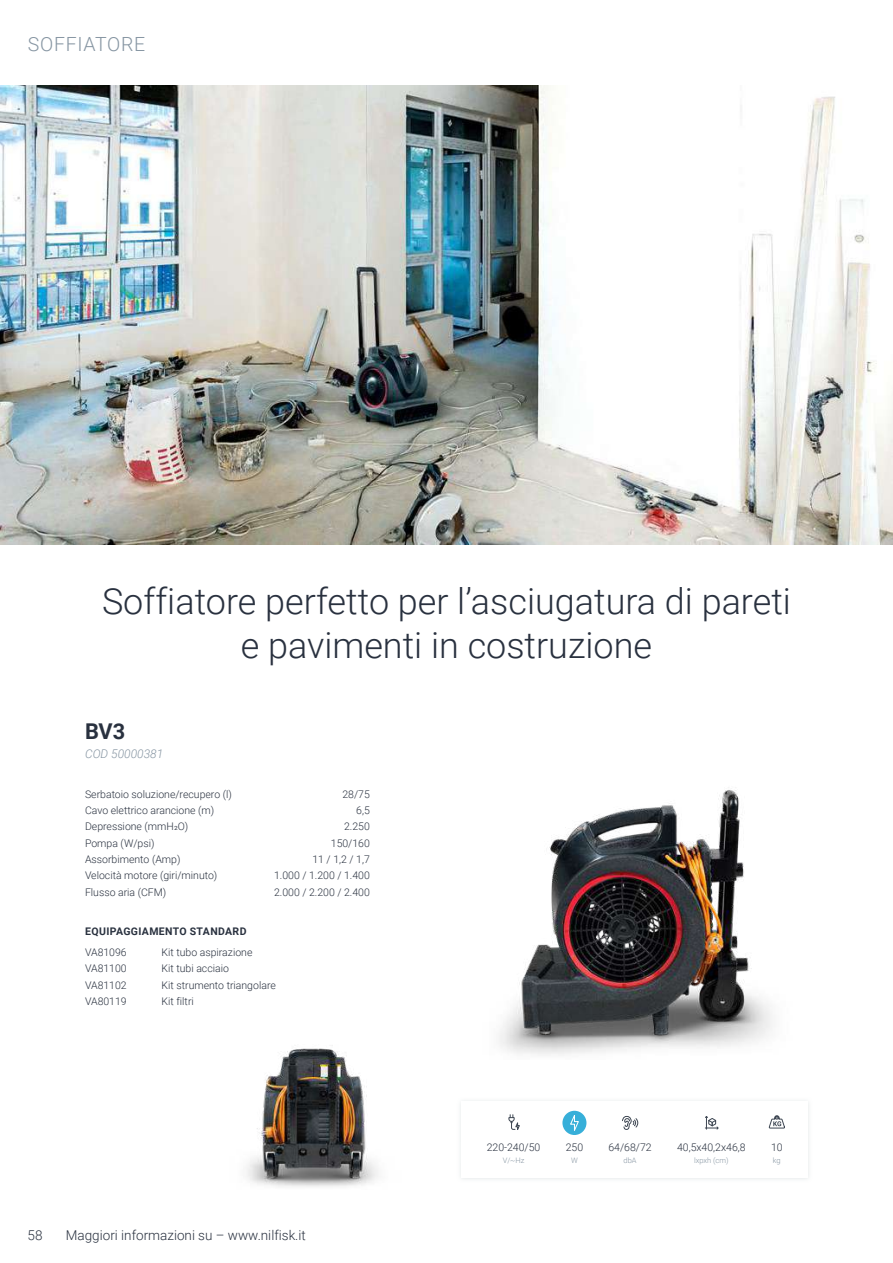
<style>
.page{position:relative;width:893px;height:1263px;background:#fff}
.page>*{position:absolute;margin:0;border:0;box-sizing:border-box;transform-origin:0 0}
.t1{font:300 36px/44.4px "Roboto";color:#29313f;text-align:center}
.t2{font:700 21.75px "Roboto";color:#29313f}
.t3{font:300 19.5px "Roboto";letter-spacing:.035em;color:#8796a3}
.t4{font:300 13.5px "Roboto";color:#29313f}
.t5{font:italic 300 12px "Roboto";color:#8796a3}
.t6{font:300 10.5px "Roboto";color:#29313f}
.t7{font:700 10.5px "Roboto";letter-spacing:.035em;color:#29313f}
.t8{font:300 7.5px "Roboto";color:#8796a3}
</style>
<div class="page">
<img style="left:247px;top:1045px;width:131px;height:142px">
<img style="left:499px;top:790px;width:273px;height:265px">
<img style="left:0;top:85px;width:893px;height:459px">
<div style="left:457px;top:1096px;width:356px;height:86px;background:#f9fafa"></div>
<div style="left:461px;top:1101px;width:347px;height:77px;background:#fff"></div>
<svg style="left:508px;top:1115px;width:12px;height:15px"></svg>
<div style="left:562px;top:1111px;width:24px;height:24px;background:#37afd9;border-radius:50%"></div>
<svg style="left:570px;top:1115px;width:9px;height:16px"></svg>
<svg style="left:622px;top:1116px;width:16px;height:14px"></svg>
<svg style="left:705px;top:1116px;width:14px;height:14px"></svg>
<svg style="left:768px;top:1115px;width:17px;height:13px"></svg>
<h3 class="t3" style="left:28px;top:30px;width:119px">SOFFIATORE</h3>
<h1 class="t1" style="left:102px;top:577px;width:690px">Soffiatore perfetto per l’asciugatura di pareti e pavimenti in costruzione</h1>
<h2 class="t2" style="left:85px;top:716px;width:42px">BV3</h2>
<p class="t5" style="left:85px;top:745px;width:80px">COD 50000381</p>
<p class="t6" style="left:85px;top:786px;width:148px">Serbatoio soluzione/recupero (l)</p>
<p class="t6" style="left:342px;top:786px;width:29px">28/75</p>
<p class="t6" style="left:85px;top:803px;width:131px">Cavo elettrico arancione (m)</p>
<p class="t6" style="left:356px;top:803px;width:15px">6,5</p>
<p class="t6" style="left:85px;top:819px;width:105px">Depressione (mmH2O)</p>
<p class="t6" style="left:344px;top:819px;width:27px">2.250</p>
<p class="t6" style="left:85px;top:835px;width:71px">Pompa (W/psi)</p>
<p class="t6" style="left:331px;top:835px;width:41px">150/160</p>
<p class="t6" style="left:85px;top:852px;width:97px">Assorbimento (Amp)</p>
<p class="t6" style="left:312px;top:852px;width:59px">11 / 1,2 / 1,7</p>
<p class="t6" style="left:85px;top:868px;width:134px">Velocità motore (giri/minuto)</p>
<p class="t6" style="left:274px;top:868px;width:97px">1.000 / 1.200 / 1.400</p>
<p class="t6" style="left:85px;top:884px;width:83px">Flusso aria (CFM)</p>
<p class="t6" style="left:274px;top:884px;width:97px">2.000 / 2.200 / 2.400</p>
<p class="t7" style="left:85px;top:924px;width:163px">EQUIPAGGIAMENTO STANDARD</p>
<p class="t6" style="left:85px;top:945px;width:43px">VA81096</p>
<p class="t6" style="left:162px;top:945px;width:92px">Kit tubo aspirazione</p>
<p class="t6" style="left:85px;top:961px;width:43px">VA81100</p>
<p class="t6" style="left:162px;top:961px;width:69px">Kit tubi acciaio</p>
<p class="t6" style="left:85px;top:977px;width:43px">VA81102</p>
<p class="t6" style="left:162px;top:977px;width:116px">Kit strumento triangolare</p>
<p class="t6" style="left:85px;top:994px;width:43px">VA80119</p>
<p class="t6" style="left:162px;top:994px;width:34px">Kit filtri</p>
<p class="t4" style="left:28px;top:1225px;width:16px">58</p>
<p class="t4" style="left:66px;top:1225px;width:241px">Maggiori informazioni su – www.nilfisk.it</p>
<p class="t6" style="left:487px;top:1140px;width:55px">220-240/50</p>
<p class="t8" style="left:503px;top:1155px;width:23px">V/~Hz</p>
<p class="t6" style="left:566px;top:1140px;width:19px">250</p>
<p class="t8" style="left:571px;top:1155px;width:8px">W</p>
<p class="t6" style="left:608px;top:1140px;width:45px">64/68/72</p>
<p class="t8" style="left:624px;top:1155px;width:15px">dbA</p>
<p class="t6" style="left:677px;top:1140px;width:70px">40,5x40,2x46,8</p>
<p class="t8" style="left:694px;top:1155px;width:36px">lxpxh (cm)</p>
<p class="t6" style="left:771px;top:1140px;width:13px">10</p>
<p class="t8" style="left:773px;top:1155px;width:9px">kg</p>
</div>
